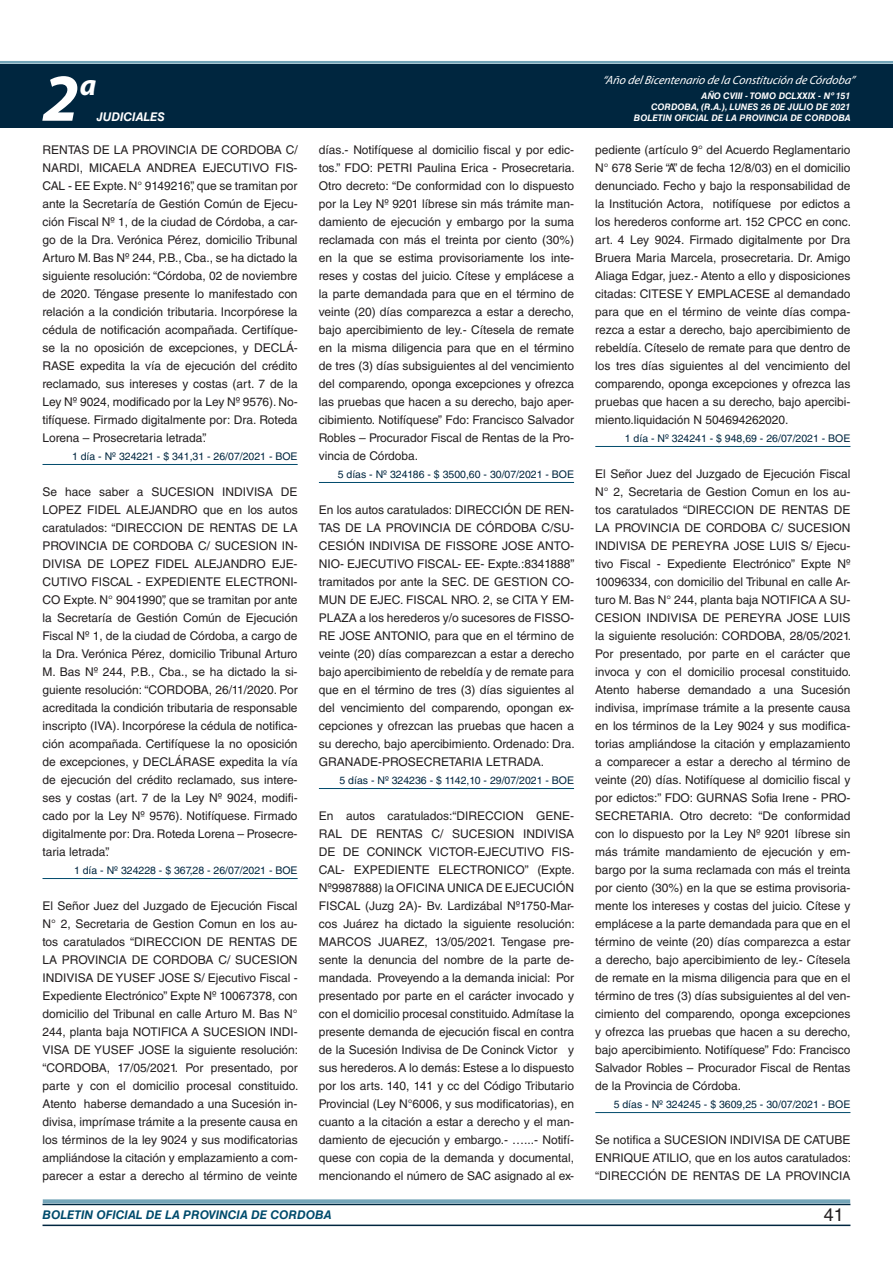
<style>
.page{position:relative;width:893px;height:1263px;background:#fff}
.page>*{position:absolute;margin:0;border:0;box-sizing:border-box;transform-origin:0 0}
.t1{font:italic 700 67.5px "Myriad Pro";color:#fff}
.t2{font:italic 700 30px "Myriad Pro";color:#fff}
.t3{font:18px "Helvetica LT Std";color:#231f20}
.t4{font:12px/18px "Helvetica LT Std";color:#231f20;text-align:justify}
.t5{font:italic 12px "Myriad Pro";color:#fff}
.t6{font:italic 700 12px "Helvetica LT Std";color:#004b6c}
.t7{font:italic 700 12px "Helvetica LT Std";color:#fff}
.t8{font:10.5px "Helvetica LT Std";color:#00263f}
.t9{font:italic 700 9px/10.8px "Helvetica LT Std";color:#fff;text-align:right}
</style>
<div class="page">
<div style="left:0;top:61px;width:893px;height:6px;background:#fff;opacity:.75"></div>
<div style="left:0;top:64px;width:893px;height:64px;background:#00263f"></div>
<hr style="left:43px;top:1224px;width:807px;height:2px;background:#00263f">
<div style="left:42px;top:1198px;width:809px;height:8px;background:#fff;opacity:.75"></div>
<hr style="left:43px;top:464px;width:255px;height:1px;background:#004b6c">
<hr style="left:43px;top:878px;width:255px;height:1px;background:#004b6c">
<hr style="left:319px;top:482px;width:255px;height:1px;background:#004b6c">
<hr style="left:319px;top:788px;width:255px;height:1px;background:#004b6c">
<hr style="left:595px;top:446px;width:255px;height:1px;background:#004b6c">
<hr style="left:595px;top:1112px;width:255px;height:1px;background:#004b6c">
<p class="t5" style="left:603px;top:72px;width:254px">“Año delBicentenario de la Constitución de Córdoba”</p>
<h1 class="t1" style="left:43px;top:54px;width:38px">2</h1>
<h2 class="t2" style="left:80px;top:66px;width:18px">a</h2>
<p class="t9" style="left:651px;top:91px;width:201px">AÑO CVIII - TOMO DCLXXIX - Nº 151<br>CORDOBA, (R.A.), LUNES 26 DE JULIO DE 2021</p>
<p class="t7" style="left:97px;top:110px;width:70px">JUDICIALES</p>
<p class="t9" style="left:634px;top:112px;width:218px">BOLETIN OFICIAL DE LA PROVINCIA DE CORDOBA</p>
<p class="t4" style="left:43px;top:141px;width:257px">RENTAS DE LA PROVINCIA DE CORDOBA C/ NARDI, MICAELA ANDREA EJECUTIVO FIS-CAL - EE Expte. N° 9149216”, que se tramitan por ante la Secretaría de Gestión Común de Ejecu&shy;ción Fiscal Nº 1, de la ciudad de Córdoba, a car&shy;go de la Dra. Verónica Pérez, domicilio Tribunal Arturo M. Bas Nº 244, P.B., Cba., se ha dictado la siguiente resolución: “Córdoba, 02 de noviembre de 2020. Téngase presente lo manifestado con relación a la condición tributaria. Incorpórese la cédula de notificación acompañada. Certifíque&shy;se la no oposición de excepciones, y DECLÁ-RASE expedita la vía de ejecución del crédito reclamado, sus intereses y costas (art. 7 de la Ley Nº 9024, modificado por la Ley Nº 9576). No&shy;tifíquese. Firmado digitalmente por: Dra. Roteda Lorena – Prosecretaria letrada”.</p>
<p class="t8" style="left:72px;top:450px;width:227px">1 día - Nº 324221 - $ 341,31 - 26/07/2021 - BOE</p>
<p class="t4" style="left:43px;top:483px;width:257px">Se hace saber a SUCESION INDIVISA DE LOPEZ FIDEL ALEJANDRO que en los autos caratulados: “DIRECCION DE RENTAS DE LA PROVINCIA DE CORDOBA C/ SUCESION IN-DIVISA DE LOPEZ FIDEL ALEJANDRO EJE-CUTIVO FISCAL - EXPEDIENTE ELECTRONI-CO Expte. N° 9041990”, que se tramitan por ante la Secretaría de Gestión Común de Ejecución Fiscal Nº 1, de la ciudad de Córdoba, a cargo de la Dra. Verónica Pérez, domicilio Tribunal Arturo M. Bas Nº 244, P.B., Cba., se ha dictado la si&shy;guiente resolución: “CORDOBA, 26/11/2020. Por acreditada la condición tributaria de responsable inscripto (IVA). Incorpórese la cédula de notifica&shy;ción acompañada. Certifíquese la no oposición de excepciones, y DECLÁRASE expedita la vía de ejecución del crédito reclamado, sus intere&shy;ses y costas (art. 7 de la Ley Nº 9024, modifi&shy;cado por la Ley Nº 9576). Notifíquese. Firmado digitalmente por: Dra. Roteda Lorena – Prosecre&shy;taria letrada”.</p>
<p class="t8" style="left:74px;top:864px;width:225px">1 día - Nº 324228 - $ 367,28 - 26/07/2021 - BOE</p>
<p class="t4" style="left:43px;top:897px;width:257px">El Señor Juez del Juzgado de Ejecución Fiscal N° 2, Secretaria de Gestion Comun en los au&shy;tos caratulados “DIRECCION DE RENTAS DE LA PROVINCIA DE CORDOBA C/ SUCESION INDIVISA DE YUSEF JOSE S/ Ejecutivo Fiscal - Expediente Electrónico” Expte Nº 10067378, con domicilio del Tribunal en calle Arturo M. Bas N° 244, planta baja NOTIFICA A SUCESION INDI-VISA DE YUSEF JOSE la siguiente resolución: “CORDOBA, 17/05/2021. Por presentado, por parte y con el domicilio procesal constituido.<br>Atento haberse demandado a una Sucesión in&shy;divisa, imprímase trámite a la presente causa en los términos de la ley 9024 y sus modificatorias ampliándose la citación y emplazamiento a com&shy;parecer a estar a derecho al término de veinte</p>
<p class="t4" style="left:319px;top:141px;width:257px">días.- Notifíquese al domicilio fiscal y por edic&shy;tos.” FDO: PETRI Paulina Erica - Prosecretaria.<br>Otro decreto: “De conformidad con lo dispuesto por la Ley Nº 9201 líbrese sin más trámite man&shy;damiento de ejecución y embargo por la suma reclamada con más el treinta por ciento (30%) en la que se estima provisoriamente los inte&shy;reses y costas del juicio. Cítese y emplácese a la parte demandada para que en el término de veinte (20) días comparezca a estar a derecho, bajo apercibimiento de ley.- Cítesela de remate en la misma diligencia para que en el término de tres (3) días subsiguientes al del vencimiento del comparendo, oponga excepciones y ofrezca las pruebas que hacen a su derecho, bajo aper&shy;cibimiento. Notifíquese” Fdo: Francisco Salvador Robles – Procurador Fiscal de Rentas de la Pro&shy;vincia de Córdoba.</p>
<p class="t8" style="left:338px;top:468px;width:238px">5 días - Nº 324186 - $ 3500,60 - 30/07/2021 - BOE</p>
<p class="t4" style="left:319px;top:501px;width:257px">En los autos caratulados: DIRECCIÓN DE REN-TAS DE LA PROVINCIA DE CÓRDOBA C/SU-CESIÓN INDIVISA DE FISSORE JOSE ANTO-NIO- EJECUTIVO FISCAL- EE- Expte.:8341888” tramitados por ante la SEC. DE GESTION CO-MUN DE EJEC. FISCAL NRO. 2, se CITA Y EM-PLAZA a los herederos y/o sucesores de FISSO-RE JOSE ANTONIO, para que en el término de veinte (20) días comparezcan a estar a derecho bajo apercibimiento de rebeldía y de remate para que en el término de tres (3) días siguientes al del vencimiento del comparendo, opongan ex&shy;cepciones y ofrezcan las pruebas que hacen a su derecho, bajo apercibimiento. Ordenado: Dra.<br>GRANADE-PROSECRETARIA LETRADA.</p>
<p class="t8" style="left:339px;top:774px;width:236px">5 días - Nº 324236 - $ 1142,10 - 29/07/2021 - BOE</p>
<p class="t4" style="left:319px;top:807px;width:257px">En autos caratulados:“DIRECCION GENE-RAL DE RENTAS C/ SUCESION INDIVISA DE DE CONINCK VICTOR-EJECUTIVO FIS-CAL- EXPEDIENTE ELECTRONICO” (Expte.<br>Nº9987888) la OFICINA UNICA DE EJECUCIÓN FISCAL (Juzg 2A)- Bv. Lardizábal Nº1750-Mar&shy;cos Juárez ha dictado la siguiente resolución:<br>MARCOS JUAREZ, 13/05/2021. Tengase pre&shy;sente la denuncia del nombre de la parte de&shy;mandada. Proveyendo a la demanda inicial: Por presentado por parte en el carácter invocado y con el domicilio procesal constituido. Admítase la presente demanda de ejecución fiscal en contra de la Sucesión Indivisa de De Coninck Victor y sus herederos. A lo demás: Estese a lo dispuesto por los arts. 140, 141 y cc del Código Tributario Provincial (Ley N°6006, y sus modificatorias), en cuanto a la citación a estar a derecho y el man&shy;damiento de ejecución y embargo.- …...- Notifí&shy;quese con copia de la demanda y documental, mencionando el número de SAC asignado al ex-</p>
<p class="t4" style="left:595px;top:141px;width:257px">pediente (artículo 9° del Acuerdo Reglamentario N° 678 Serie “A” de fecha 12/8/03) en el domicilio denunciado. Fecho y bajo la responsabilidad de la Institución Actora, notifíquese por edictos a los herederos conforme art. 152 CPCC en conc. art. 4 Ley 9024. Firmado digitalmente por Dra Bruera Maria Marcela, prosecretaria. Dr. Amigo Aliaga Edgar, juez.- Atento a ello y disposiciones citadas: CITESE Y EMPLACESE al demandado para que en el término de veinte días compa&shy;rezca a estar a derecho, bajo apercibimiento de rebeldía. Cíteselo de remate para que dentro de los tres días siguientes al del vencimiento del comparendo, oponga excepciones y ofrezca las pruebas que hacen a su derecho, bajo apercibi&shy;miento.liquidación N 504694262020.</p>
<p class="t8" style="left:625px;top:432px;width:227px">1 día - Nº 324241 - $ 948,69 - 26/07/2021 - BOE</p>
<p class="t4" style="left:595px;top:465px;width:257px">El Señor Juez del Juzgado de Ejecución Fiscal N° 2, Secretaria de Gestion Comun en los au&shy;tos caratulados “DIRECCION DE RENTAS DE LA PROVINCIA DE CORDOBA C/ SUCESION INDIVISA DE PEREYRA JOSE LUIS S/ Ejecu&shy;tivo Fiscal - Expediente Electrónico” Expte Nº 10096334, con domicilio del Tribunal en calle Ar&shy;turo M. Bas N° 244, planta baja NOTIFICA A SU-CESION INDIVISA DE PEREYRA JOSE LUIS la siguiente resolución: CORDOBA, 28/05/2021.<br>Por presentado, por parte en el carácter que invoca y con el domicilio procesal constituido.<br>Atento haberse demandado a una Sucesión indivisa, imprímase trámite a la presente causa en los términos de la Ley 9024 y sus modifica&shy;torias ampliándose la citación y emplazamiento a comparecer a estar a derecho al término de veinte (20) días. Notifíquese al domicilio fiscal y por edictos:” FDO: GURNAS Sofia Irene - PRO-SECRETARIA. Otro decreto: “De conformidad con lo dispuesto por la Ley Nº 9201 líbrese sin más trámite mandamiento de ejecución y em&shy;bargo por la suma reclamada con más el treinta por ciento (30%) en la que se estima provisoria&shy;mente los intereses y costas del juicio. Cítese y emplácese a la parte demandada para que en el término de veinte (20) días comparezca a estar a derecho, bajo apercibimiento de ley.- Cítesela de remate en la misma diligencia para que en el término de tres (3) días subsiguientes al del ven&shy;cimiento del comparendo, oponga excepciones y ofrezca las pruebas que hacen a su derecho, bajo apercibimiento. Notifíquese” Fdo: Francisco Salvador Robles – Procurador Fiscal de Rentas de la Provincia de Córdoba.</p>
<p class="t8" style="left:614px;top:1098px;width:238px">5 días - Nº 324245 - $ 3609,25 - 30/07/2021 - BOE</p>
<p class="t4" style="left:595px;top:1131px;width:257px">Se notifica a SUCESION INDIVISA DE CATUBE ENRIQUE ATILIO, que en los autos caratulados: “DIRECCIÓN DE RENTAS DE LA PROVINCIA</p>
<p class="t6" style="left:43px;top:1208px;width:290px">BOLETIN OFICIAL DE LA PROVINCIA DE CORDOBA</p>
<h3 class="t3" style="left:824px;top:1204px;width:22px">41</h3>
</div>
